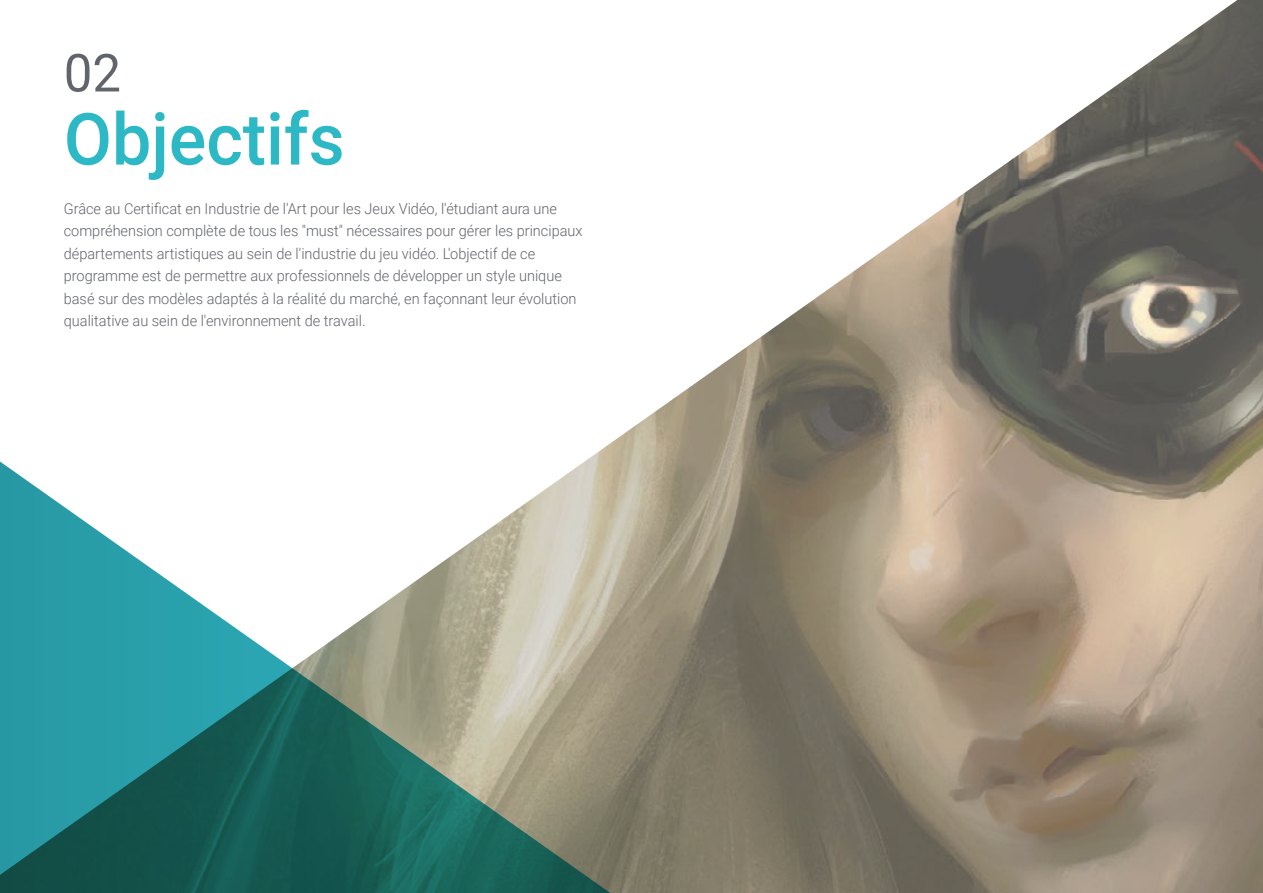
<style>
.page{position:relative;width:1263px;height:893px;background:#fff}
.page>*{position:absolute;margin:0;border:0;box-sizing:border-box;transform-origin:0 0}
.t1{font:500 72px "Roboto";color:#2db8c5}
.t2{font:52.5px "Roboto";color:#61646a}
.t3{font:300 15px/22.5px "Roboto";color:#61646a}
</style>
<div class="page">
<img style="left:607px;top:0;width:656px;height:893px">
<svg style="left:0;top:446px;width:640px;height:447px"></svg>
<h2 class="t2" style="left:64px;top:36px;width:59px">02</h2>
<h1 class="t1" style="left:64px;top:89px;width:282px">Objectifs</h1>
<p class="t3" style="left:64px;top:197px;width:520px">Grâce au Certificat en Industrie de l'Art pour les Jeux Vidéo, l'étudiant aura une compréhension complète de tous les "must" nécessaires pour gérer les principaux départements artistiques au sein de l'industrie du jeu vidéo. L'objectif de ce programme est de permettre aux professionnels de développer un style unique basé sur des modèles adaptés à la réalité du marché, en façonnant leur évolution qualitative au sein de l'environnement de travail.</p>
</div>
